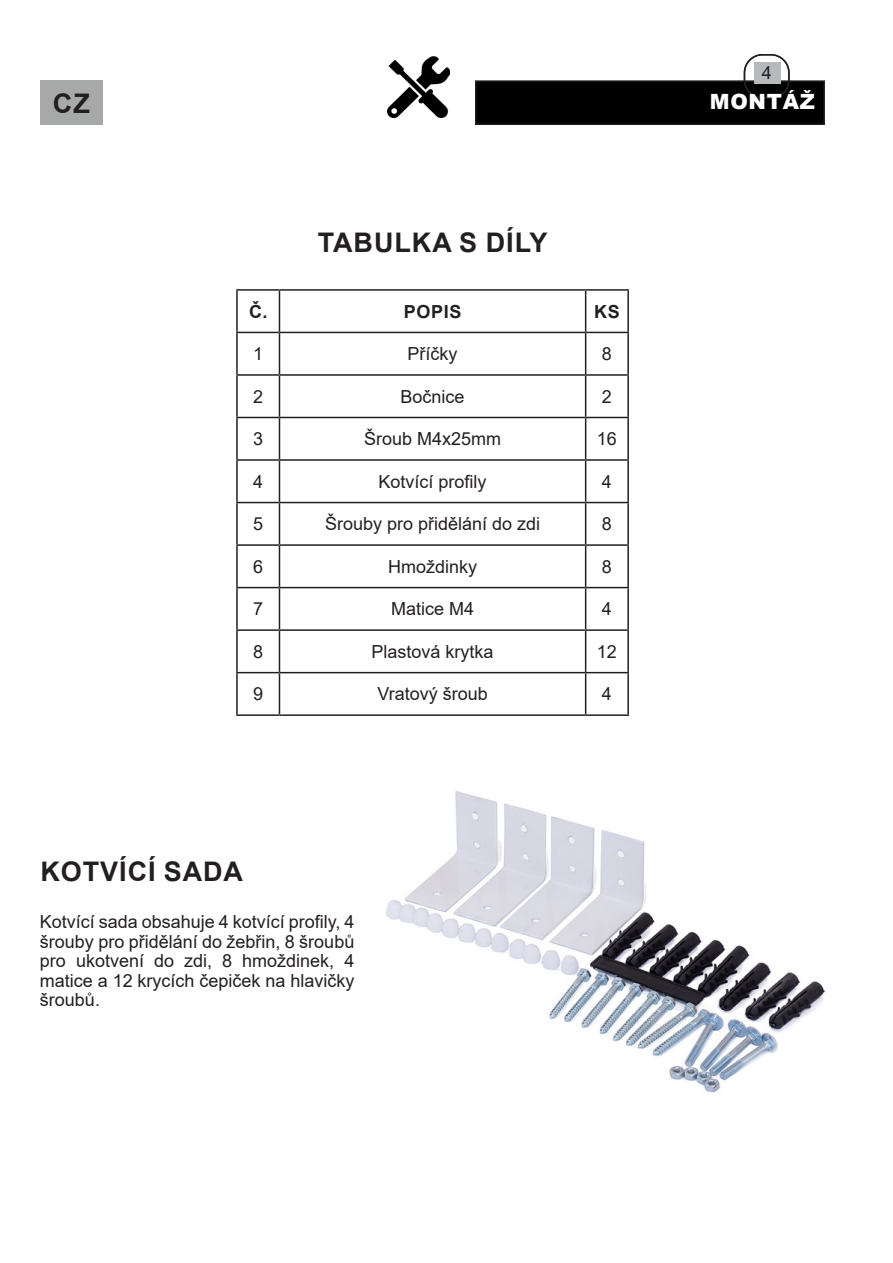
<style>
.page{position:relative;width:893px;height:1263px;background:#fff}
.page>*{position:absolute;margin:0;border:0;box-sizing:border-box;transform-origin:0 0}
.t1{font:700 27px "Arial";letter-spacing:.035em;color:#231f20}
.t2{font:900 21px "Arial";letter-spacing:.035em;color:#fff}
.Ztucneni{font:18px/19.5px "Arial";color:#231f20;text-align:justify}
.Text{font:18px "Arial";color:#231f20}
.Text-2{font:700 18px "Arial";letter-spacing:.035em;color:#231f20}
</style>
<div class="page">
<div style="left:476px;top:81px;width:348px;height:43px;background:#000"></div>
<div style="left:475px;top:80px;width:350px;height:45px;border:2px solid #231f20"></div>
<div style="left:754px;top:62px;width:26px;height:21px;background:#b7baba"></div>
<div style="left:744px;top:54px;width:46px;height:45px;border:2px solid #231f20;border-radius:18px"></div>
<div style="left:40px;top:80px;width:63px;height:45px;background:#a7a9a9"></div>
<img style="left:388px;top:56px;width:61px;height:61px">
<hr style="left:236px;top:289px;width:43px;height:2px;background:#231f20">
<hr style="left:236px;top:291px;width:2px;height:41px;background:#231f20">
<hr style="left:279px;top:289px;width:307px;height:2px;background:#231f20">
<hr style="left:279px;top:291px;width:1px;height:41px;background:#231f20">
<hr style="left:586px;top:289px;width:43px;height:2px;background:#231f20">
<hr style="left:585px;top:291px;width:1px;height:41px;background:#231f20">
<hr style="left:627px;top:291px;width:2px;height:41px;background:#231f20">
<hr style="left:236px;top:332px;width:43px;height:1px;background:#231f20">
<hr style="left:236px;top:333px;width:2px;height:41px;background:#231f20">
<hr style="left:279px;top:332px;width:307px;height:1px;background:#231f20">
<hr style="left:279px;top:333px;width:1px;height:41px;background:#231f20">
<hr style="left:586px;top:332px;width:43px;height:1px;background:#231f20">
<hr style="left:585px;top:333px;width:1px;height:41px;background:#231f20">
<hr style="left:627px;top:333px;width:2px;height:41px;background:#231f20">
<hr style="left:236px;top:374px;width:43px;height:2px;background:#231f20">
<hr style="left:236px;top:376px;width:2px;height:41px;background:#231f20">
<hr style="left:279px;top:374px;width:307px;height:2px;background:#231f20">
<hr style="left:279px;top:376px;width:1px;height:41px;background:#231f20">
<hr style="left:586px;top:374px;width:43px;height:2px;background:#231f20">
<hr style="left:585px;top:376px;width:1px;height:41px;background:#231f20">
<hr style="left:627px;top:376px;width:2px;height:41px;background:#231f20">
<hr style="left:236px;top:417px;width:43px;height:1px;background:#231f20">
<hr style="left:236px;top:418px;width:2px;height:41px;background:#231f20">
<hr style="left:279px;top:417px;width:307px;height:1px;background:#231f20">
<hr style="left:279px;top:418px;width:1px;height:41px;background:#231f20">
<hr style="left:586px;top:417px;width:43px;height:1px;background:#231f20">
<hr style="left:585px;top:418px;width:1px;height:41px;background:#231f20">
<hr style="left:627px;top:418px;width:2px;height:41px;background:#231f20">
<hr style="left:236px;top:459px;width:43px;height:2px;background:#231f20">
<hr style="left:236px;top:461px;width:2px;height:41px;background:#231f20">
<hr style="left:279px;top:459px;width:307px;height:2px;background:#231f20">
<hr style="left:279px;top:461px;width:1px;height:41px;background:#231f20">
<hr style="left:586px;top:459px;width:43px;height:2px;background:#231f20">
<hr style="left:585px;top:461px;width:1px;height:41px;background:#231f20">
<hr style="left:627px;top:461px;width:2px;height:41px;background:#231f20">
<hr style="left:236px;top:502px;width:43px;height:1px;background:#231f20">
<hr style="left:236px;top:503px;width:2px;height:41px;background:#231f20">
<hr style="left:279px;top:502px;width:307px;height:1px;background:#231f20">
<hr style="left:279px;top:503px;width:1px;height:41px;background:#231f20">
<hr style="left:586px;top:502px;width:43px;height:1px;background:#231f20">
<hr style="left:585px;top:503px;width:1px;height:41px;background:#231f20">
<hr style="left:627px;top:503px;width:2px;height:41px;background:#231f20">
<hr style="left:236px;top:544px;width:43px;height:2px;background:#231f20">
<hr style="left:236px;top:546px;width:2px;height:41px;background:#231f20">
<hr style="left:279px;top:544px;width:307px;height:2px;background:#231f20">
<hr style="left:279px;top:546px;width:1px;height:41px;background:#231f20">
<hr style="left:586px;top:544px;width:43px;height:2px;background:#231f20">
<hr style="left:585px;top:546px;width:1px;height:41px;background:#231f20">
<hr style="left:627px;top:546px;width:2px;height:41px;background:#231f20">
<hr style="left:236px;top:587px;width:43px;height:1px;background:#231f20">
<hr style="left:236px;top:588px;width:2px;height:41px;background:#231f20">
<hr style="left:279px;top:587px;width:307px;height:1px;background:#231f20">
<hr style="left:279px;top:588px;width:1px;height:41px;background:#231f20">
<hr style="left:586px;top:587px;width:43px;height:1px;background:#231f20">
<hr style="left:585px;top:588px;width:1px;height:41px;background:#231f20">
<hr style="left:627px;top:588px;width:2px;height:41px;background:#231f20">
<hr style="left:236px;top:629px;width:43px;height:2px;background:#231f20">
<hr style="left:236px;top:631px;width:2px;height:41px;background:#231f20">
<hr style="left:279px;top:629px;width:307px;height:2px;background:#231f20">
<hr style="left:279px;top:631px;width:1px;height:41px;background:#231f20">
<hr style="left:586px;top:629px;width:43px;height:2px;background:#231f20">
<hr style="left:585px;top:631px;width:1px;height:41px;background:#231f20">
<hr style="left:627px;top:631px;width:2px;height:41px;background:#231f20">
<hr style="left:236px;top:672px;width:43px;height:1px;background:#231f20">
<hr style="left:236px;top:673px;width:2px;height:41px;background:#231f20">
<hr style="left:279px;top:672px;width:307px;height:1px;background:#231f20">
<hr style="left:279px;top:673px;width:1px;height:41px;background:#231f20">
<hr style="left:586px;top:672px;width:43px;height:1px;background:#231f20">
<hr style="left:585px;top:673px;width:1px;height:41px;background:#231f20">
<hr style="left:627px;top:673px;width:2px;height:41px;background:#231f20">
<hr style="left:236px;top:714px;width:43px;height:2px;background:#231f20">
<hr style="left:279px;top:714px;width:307px;height:2px;background:#231f20">
<hr style="left:586px;top:714px;width:43px;height:2px;background:#231f20">
<img style="left:386px;top:791px;width:439px;height:302px">
<p class="Ztucneni" style="left:762px;top:62px;width:12px">4</p>
<p class="t1" style="left:53px;top:84px;width:38px">CZ</p>
<p class="t2" style="left:710px;top:87px;width:107px">MONTÁŽ</p>
<p class="t1" style="left:318px;top:224px;width:231px">TABULKA S DÍLY</p>
<p class="Text-2" style="left:249px;top:299px;width:20px">Č.</p>
<p class="Text-2" style="left:404px;top:299px;width:59px">POPIS</p>
<p class="Text-2" style="left:594px;top:299px;width:27px">KS</p>
<p class="Text" style="left:253px;top:341px;width:12px">1</p>
<p class="Text" style="left:408px;top:341px;width:52px">Příčky</p>
<p class="Text" style="left:602px;top:341px;width:12px">8</p>
<p class="Text" style="left:253px;top:384px;width:12px">2</p>
<p class="Text" style="left:401px;top:384px;width:66px">Bočnice</p>
<p class="Text" style="left:602px;top:384px;width:12px">2</p>
<p class="Text" style="left:253px;top:427px;width:12px">3</p>
<p class="Text" style="left:364px;top:427px;width:139px">Šroub M4x25mm</p>
<p class="Text" style="left:597px;top:427px;width:22px">16</p>
<p class="Text" style="left:253px;top:469px;width:12px">4</p>
<p class="Text" style="left:379px;top:469px;width:110px">Kotvící profily</p>
<p class="Text" style="left:602px;top:469px;width:12px">4</p>
<p class="Text" style="left:253px;top:512px;width:12px">5</p>
<p class="Text" style="left:325px;top:512px;width:217px">Šrouby pro přidělání do zdi</p>
<p class="Text" style="left:602px;top:512px;width:12px">8</p>
<p class="Text" style="left:253px;top:554px;width:12px">6</p>
<p class="Text" style="left:388px;top:554px;width:91px">Hmoždinky</p>
<p class="Text" style="left:602px;top:554px;width:12px">8</p>
<p class="Text" style="left:253px;top:597px;width:12px">7</p>
<p class="Text" style="left:391px;top:597px;width:85px">Matice M4</p>
<p class="Text" style="left:602px;top:597px;width:12px">4</p>
<p class="Text" style="left:253px;top:639px;width:12px">8</p>
<p class="Text" style="left:372px;top:639px;width:124px">Plastová krytka</p>
<p class="Text" style="left:597px;top:639px;width:22px">12</p>
<p class="Text" style="left:253px;top:682px;width:12px">9</p>
<p class="Text" style="left:377px;top:682px;width:112px">Vratový šroub</p>
<p class="Text" style="left:602px;top:682px;width:12px">4</p>
<p class="t1" style="left:40px;top:852px;width:204px">KOTVÍCÍ SADA</p>
<p class="Ztucneni" style="left:40px;top:912px;width:316px">Kotvící sada obsahuje 4 kotvící profily, 4 šrouby pro přidělání do žebřin, 8 šroubů pro ukotvení do zdi, 8 hmoždinek, 4 matice a 12 krycích čepiček na hlavičky šroubů.</p>
</div>
